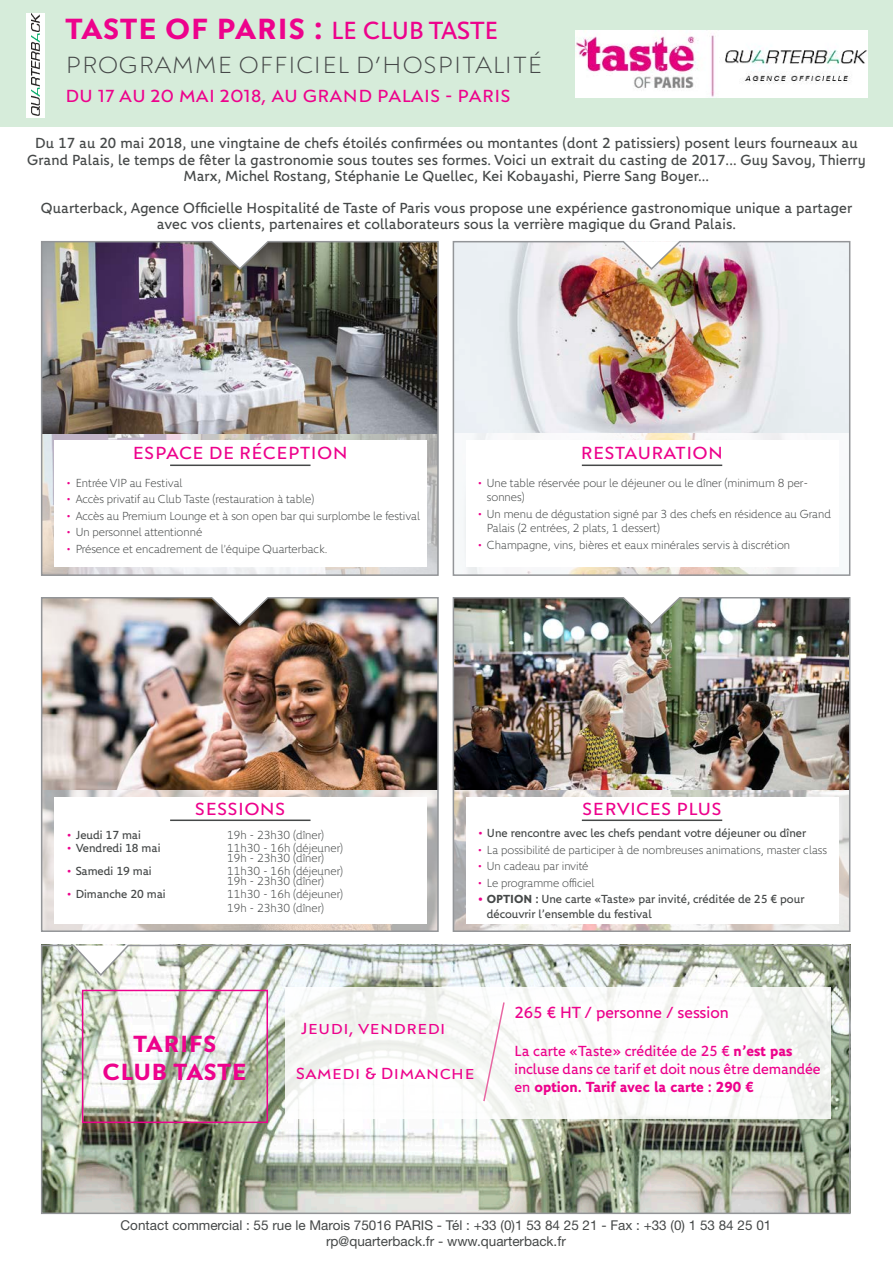
<style>
.page{position:relative;width:893px;height:1263px;background:#fff}
.page>*{position:absolute;margin:0;border:0;box-sizing:border-box;transform-origin:0 0}
.t1{font:700 30px "RG Title";color:#ed028c}
.t2{font:300 24px "RG Title";color:#454848}
.t3{font:700 24px "RG Title";color:#ed028c}
.t4{font:18px "RG Title";color:#ed028c}
.t5{font:16.5px "RG Title";color:#ed028c}
.t6{font:16.5px "RG Text";color:#ed028c}
.t7{font:15px/16.5px "RG Text";letter-spacing:.01em;color:#454848;text-align:center}
.t8{font:15px/18px "RG Text";color:#ed028c}
.t9{font:13.5px "Helvetica Neue LT Std";color:#454848}
.t10{font:300 12px/14.4px "RG Text";color:#454848}
.t11{font:12px/14.4px "RG Text";color:#454848}
.s1{font-family:"RG Text";font-weight:400;font-size:25.5px}
.s2{color:#ed028c}
.s3{font-weight:700;color:#ed028c}
.s4{font-weight:700}
</style>
<div class="page">
<div style="left:0;top:0;width:893px;height:127px;background:#d6ecda"></div>
<div style="left:27px;top:13px;width:18px;height:104px;background:#fff"></div>
<img style="left:32px;top:14px;width:8px;height:101px">
<img style="left:576px;top:31px;width:292px;height:66px">
<img style="left:41px;top:241px;width:398px;height:335px">
<img style="left:41px;top:597px;width:398px;height:335px">
<img style="left:452px;top:241px;width:399px;height:335px">
<img style="left:452px;top:597px;width:399px;height:335px">
<svg style="left:41px;top:944px;width:810px;height:271px"></svg>
<p class="t1" style="left:65px;top:12px;width:435px">TASTE OF PARIS : <span class="s1">LE CLUB TASTE</span></p>
<p class="t2" style="left:65px;top:51px;width:479px">PROGRAMME OFFICIEL D’HOSPITALITÉ</p>
<p class="t4" style="left:65px;top:85px;width:447px">DU 17 AU 20 MAI 2018, AU GRAND PALAIS - PARIS</p>
<p class="t7" style="left:27px;top:135px;width:840px">Du 17 au 20 mai 2018, une vingtaine de chefs étoilés confirmées ou montantes (dont 2 patissiers) posent leurs fourneaux au<br>Grand Palais, le temps de fêter la gastronomie sous toutes ses formes. Voici un extrait du casting de 2017... Guy Savoy, Thierry<br>Marx, Michel Rostang, Stéphanie Le Quellec, Kei Kobayashi, Pierre Sang Boyer...</p>
<p class="t7" style="left:41px;top:199px;width:813px">Quarterback, Agence Officielle Hospitalité de Taste of Paris vous propose une expérience gastronomique unique a partager avec vos clients, partenaires et collaborateurs sous la verrière magique du Grand Palais.</p>
<p class="t4" style="left:133px;top:442px;width:217px">ESPACE DE RÉCEPTION</p>
<p class="t10" style="left:67px;top:476px;width:117px"><span class="s2">•</span> Entrée VIP au Festival</p>
<p class="t10" style="left:67px;top:492px;width:249px"><span class="s2">•</span> Accès privatif au Club Taste (restauration à table)</p>
<p class="t10" style="left:67px;top:509px;width:354px"><span class="s2">•</span> Accès au Premium Lounge et à son open bar qui surplombe le festival</p>
<p class="t10" style="left:67px;top:525px;width:137px"><span class="s2">•</span> Un personnel attentionné</p>
<p class="t10" style="left:67px;top:542px;width:262px"><span class="s2">•</span> Présence et encadrement de l’équipe Quarterback.</p>
<p class="t4" style="left:580px;top:442px;width:145px">RESTAURATION</p>
<p class="t10" style="left:487px;top:476px;width:323px;text-indent:-9px"><span class="s2">•</span> Une table réservée pour le déjeuner ou le dîner (minimum 8 per&shy;sonnes)</p>
<p class="t10" style="left:487px;top:507px;width:346px;text-indent:-9px"><span class="s2">•</span> Un menu de dégustation signé par 3 des chefs en résidence au Grand<br>Palais (2 entrées, 2 plats, 1 dessert)</p>
<p class="t10" style="left:478px;top:537px;width:313px"><span class="s2">•</span> Champagne, vins, bières et eaux minérales servis à discrétion</p>
<p class="t4" style="left:195px;top:798px;width:92px">SESSIONS</p>
<p class="t11" style="left:67px;top:828px;width:75px"><span class="s2">•</span> Jeudi 17 mai</p>
<p class="t10" style="left:227px;top:828px;width:99px">19h - 23h30 (dîner)</p>
<p class="t11" style="left:67px;top:840px;width:95px"><span class="s2">•</span> Vendredi 18 mai</p>
<p class="t10" style="left:227px;top:842px;width:118px;line-height:10.5px">11h30 - 16h (déjeuner)<br>19h - 23h30 (dîner)</p>
<p class="t11" style="left:67px;top:863px;width:86px"><span class="s2">•</span> Samedi 19 mai</p>
<p class="t10" style="left:227px;top:865px;width:118px;line-height:10.5px">11h30 - 16h (déjeuner)<br>19h - 23h30 (dîner)</p>
<p class="t11" style="left:67px;top:887px;width:100px"><span class="s2">•</span> Dimanche 20 mai</p>
<p class="t10" style="left:227px;top:887px;width:118px">11h30 - 16h (déjeuner)<br>19h - 23h30 (dîner)</p>
<p class="t4" style="left:582px;top:798px;width:141px">SERVICES PLUS</p>
<p class="t11" style="left:478px;top:826px;width:329px"><span class="s2">•</span> Une rencontre avec les chefs pendant votre déjeuner ou dîner</p>
<p class="t10" style="left:478px;top:842px;width:350px"><span class="s2">•</span> La possibilité de participer à de nombreuses animations, master class</p>
<p class="t10" style="left:478px;top:859px;width:112px"><span class="s2">•</span> Un cadeau par invité</p>
<p class="t10" style="left:478px;top:875px;width:118px"><span class="s2">•</span> Le programme officiel</p>
<p class="t11" style="left:487px;top:892px;width:319px;text-indent:-9px"><span class="s3">•</span> <span class="s4">OPTION :</span> Une carte «Taste» par invité, créditée de 25 € pour découvrir l’ensemble du festival</p>
<p class="t3" style="left:133px;top:1029px;width:85px">TARIFS</p>
<p class="t3" style="left:103px;top:1058px;width:146px">CLUB TASTE</p>
<p class="t5" style="left:301px;top:1018px;width:146px">Jeudi, vendredi</p>
<p class="t5" style="left:296px;top:1064px;width:180px">Samedi &amp; Dimanche</p>
<p class="t6" style="left:514px;top:1003px;width:216px">265 € HT / personne / session</p>
<p class="t8" style="left:514px;top:1041px;width:279px">La carte «Taste» créditée de 25 € <span class="s4">n’est pas</span></p>
<p class="t8" style="left:514px;top:1059px;width:308px">incluse dans ce tarif et doit nous être demandée en <span class="s4">option. Tarif avec la carte : 290 €</span></p>
<p class="t9" style="left:121px;top:1217px;width:652px">Contact commercial : 55 rue le Marois 75016 PARIS - Tél : +33 (0)1 53 84 25 21 - Fax : +33 (0) 1 53 84 25 01</p>
<p class="t9" style="left:326px;top:1233px;width:241px">rp@quarterback.fr - www.quarterback.fr</p>
</div>
